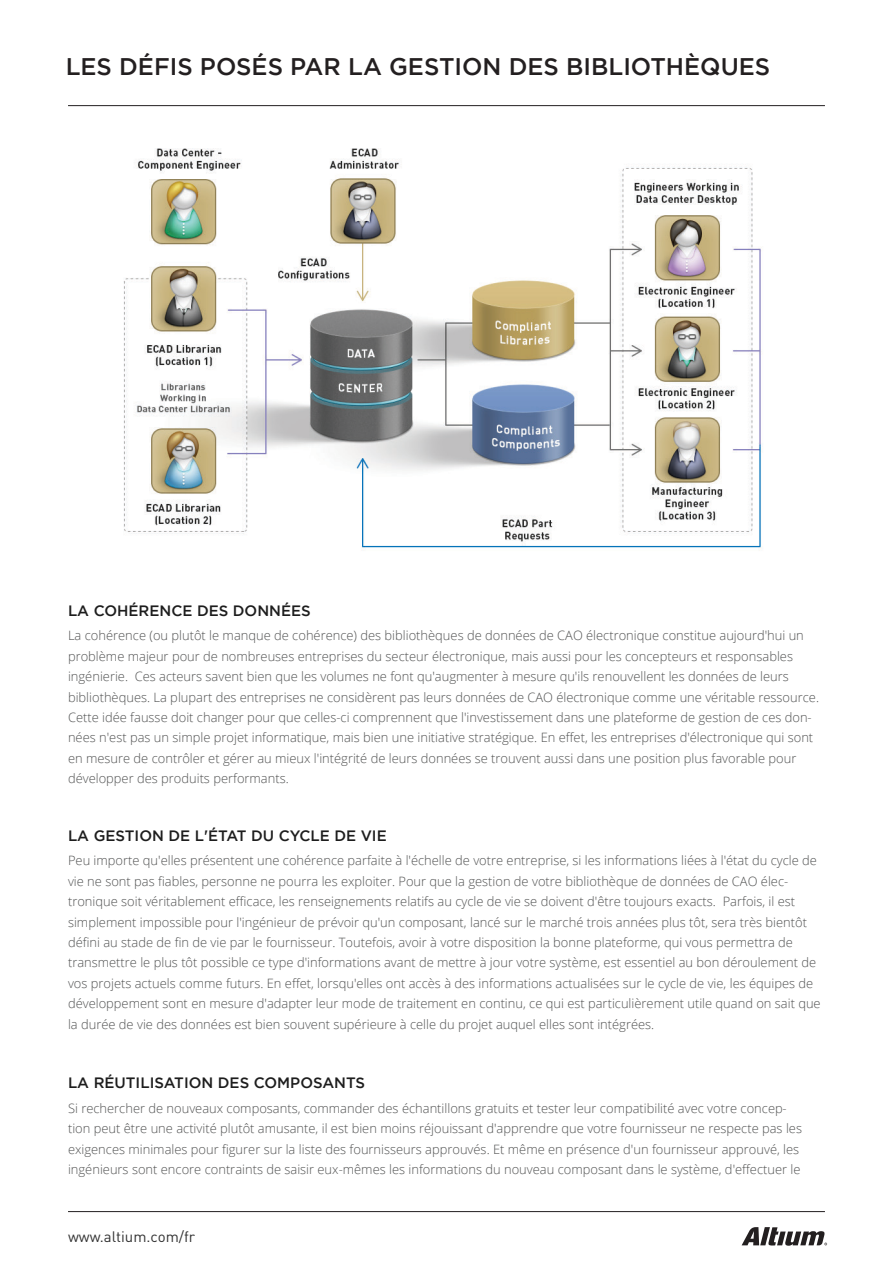
<style>
.page{position:relative;width:893px;height:1263px;background:#fff}
.page>*{position:absolute;margin:0;border:0;box-sizing:border-box;transform-origin:0 0}
.t1{font:500 24px "Gotham";color:#231f20}
.Caps_Title{font:500 15px "Gotham";color:#1d1d1d}
.t2{font:15px "DIN Pro";color:#323232}
.Basic_Content{font:300 12.9px/20.4px "Open Sans";color:#515252}
</style>
<div class="page">
<svg style="left:742px;top:1227px;width:85px;height:19px"></svg>
<hr style="left:68px;top:1211px;width:757px;height:1px;background:#231f20">
<hr style="left:68px;top:105px;width:757px;height:1px;background:#231f20">
<img style="left:123px;top:148px;width:639px;height:403px">
<h1 class="t1" style="left:66px;top:53px;width:706px">LES DÉFIS POSÉS PAR LA GESTION DES BIBLIOTHÈQUES</h1>
<p class="Caps_Title" style="left:68px;top:602px;width:244px">LA COHÉRENCE DES DONNÉES</p>
<p class="Basic_Content" style="left:68px;top:625px;width:752px">La cohérence (ou plutôt le manque de cohérence) des bibliothèques de données de CAO électronique constitue aujourd'hui un problème majeur pour de nombreuses entreprises du secteur électronique, mais aussi pour les concepteurs et responsables ingénierie. Ces acteurs savent bien que les volumes ne font qu'augmenter à mesure qu'ils renouvellent les données de leurs bibliothèques. La plupart des entreprises ne considèrent pas leurs données de CAO électronique comme une véritable ressource.<br>Cette idée fausse doit changer pour que celles-ci comprennent que l'investissement dans une plateforme de gestion de ces don&shy;nées n'est pas un simple projet informatique, mais bien une initiative stratégique. En effet, les entreprises d'électronique qui sont en mesure de contrôler et gérer au mieux l'intégrité de leurs données se trouvent aussi dans une position plus favorable pour développer des produits performants.</p>
<p class="Caps_Title" style="left:68px;top:827px;width:320px">LA GESTION DE L'ÉTAT DU CYCLE DE VIE</p>
<p class="Basic_Content" style="left:68px;top:850px;width:754px">Peu importe qu'elles présentent une cohérence parfaite à l'échelle de votre entreprise, si les informations liées à l'état du cycle de vie ne sont pas fiables, personne ne pourra les exploiter. Pour que la gestion de votre bibliothèque de données de CAO élec&shy;tronique soit véritablement efficace, les renseignements relatifs au cycle de vie se doivent d'être toujours exacts. Parfois, il est simplement impossible pour l'ingénieur de prévoir qu'un composant, lancé sur le marché trois années plus tôt, sera très bientôt défini au stade de fin de vie par le fournisseur. Toutefois, avoir à votre disposition la bonne plateforme, qui vous permettra de transmettre le plus tôt possible ce type d'informations avant de mettre à jour votre système, est essentiel au bon déroulement de vos projets actuels comme futurs. En effet, lorsqu'elles ont accès à des informations actualisées sur le cycle de vie, les équipes de développement sont en mesure d'adapter leur mode de traitement en continu, ce qui est particulièrement utile quand on sait que la durée de vie des données est bien souvent supérieure à celle du projet auquel elles sont intégrées.</p>
<p class="Caps_Title" style="left:68px;top:1074px;width:299px">LA RÉUTILISATION DES COMPOSANTS</p>
<p class="Basic_Content" style="left:68px;top:1097px;width:735px">Si rechercher de nouveaux composants, commander des échantillons gratuits et tester leur compatibilité avec votre concep&shy;tion peut être une activité plutôt amusante, il est bien moins réjouissant d'apprendre que votre fournisseur ne respecte pas les exigences minimales pour figurer sur la liste des fournisseurs approuvés. Et même en présence d'un fournisseur approuvé, les ingénieurs sont encore contraints de saisir eux-mêmes les informations du nouveau composant dans le système, d'effectuer le</p>
<p class="t2" style="left:68px;top:1226px;width:129px">www.altium.com/fr</p>
</div>
